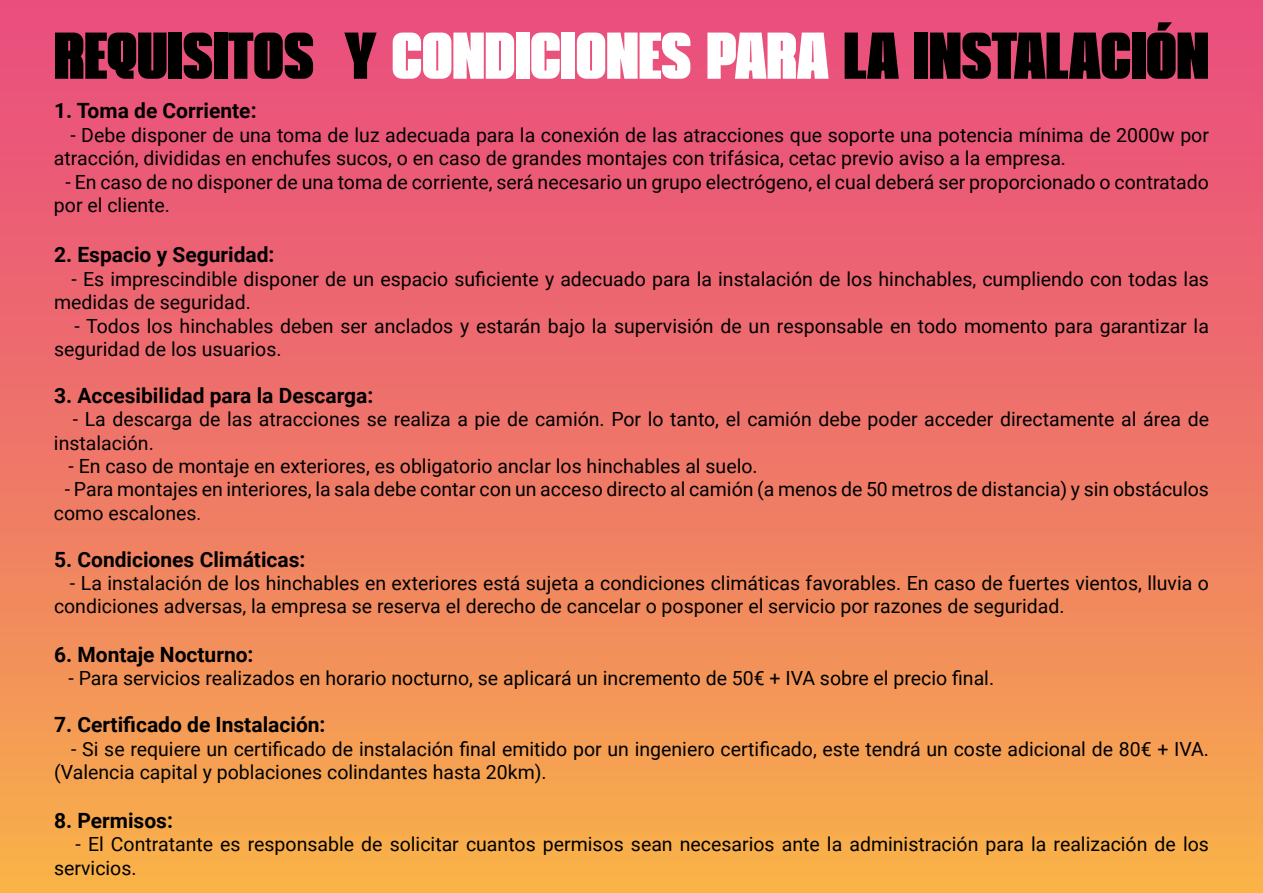
<style>
.page{position:relative;width:1263px;height:893px;background:#fff}
.page>*{position:absolute;margin:0;border:0;box-sizing:border-box;transform-origin:0 0}
.t1{font:66px "Memesique";color:#000}
.t2{font:700 21px "Roboto";color:#000}
.t3{font:19.5px/23.4px "Roboto";color:#000}
.s1{color:#fff}
.s2{font-size:18px}
</style>
<div class="page">
<div style="left:0;top:0;width:1263px;height:893px;background:linear-gradient(to bottom,#e84682,#f7ad4b)"></div>
<h1 class="t1" style="left:54px;top:15px;width:1156px">REQUISITOS Y <span class="s1">CONDICIONES PARA</span> LA INSTALACIÓN</h1>
<p class="t2" style="left:54px;top:96px;width:204px">1. Toma de Corriente:</p>
<p class="t3" style="left:54px;top:122px;width:1156px;text-indent:16px">- Debe disponer de una toma de luz adecuada para la conexión de las atracciones que soporte una potencia mínima de 2000w por atracción, divididas en enchufes sucos, o en caso de grandes montajes con trifásica, cetac previo aviso a la empresa.</p>
<p class="t3" style="left:54px;top:169px;width:1156px;text-indent:12px">- En caso de no disponer de una toma de corriente, será necesario un grupo electrógeno, el cual deberá ser proporcionado o contratado por el cliente.</p>
<p class="t2" style="left:54px;top:240px;width:222px">2. Espacio y Seguridad:</p>
<p class="t3" style="left:54px;top:266px;width:1156px;text-indent:17px">- Es imprescindible disponer de un espacio suficiente y adecuado para la instalación de los hinchables, cumpliendo con todas las medidas de seguridad.</p>
<p class="t3" style="left:54px;top:313px;width:1156px;text-indent:20px">- Todos los hinchables deben ser anclados y estarán bajo la supervisión de un responsable en todo momento para garantizar la seguridad de los usuarios.</p>
<p class="t2" style="left:54px;top:381px;width:321px">3. Accesibilidad para la Descarga:</p>
<p class="t3" style="left:54px;top:407px;width:1156px;text-indent:19px">- La descarga de las atracciones se realiza a pie de camión. Por lo tanto, el camión debe poder acceder directamente al área de instalación.</p>
<p class="t3" style="left:68px;top:454px;width:691px">- En caso de montaje en exteriores, es obligatorio anclar los hinchables al suelo.</p>
<p class="t3" style="left:54px;top:477px;width:1156px;text-indent:11px">- Para montajes en interiores, la sala debe contar con un acceso directo al camión (a menos de 50 metros de distancia) y sin obstáculos como escalones<span class="s2">.</span></p>
<p class="t2" style="left:54px;top:544px;width:253px">5. Condiciones Climáticas:</p>
<p class="t3" style="left:54px;top:571px;width:1156px;text-indent:16px">- La instalación de los hinchables en exteriores está sujeta a condiciones climáticas favorables. En caso de fuertes vientos, lluvia o condiciones adversas, la empresa se reserva el derecho de cancelar o posponer el servicio por razones de seguridad.</p>
<p class="t2" style="left:54px;top:640px;width:201px">6. Montaje Nocturno:</p>
<p class="t3" style="left:69px;top:666px;width:927px">- Para servicios realizados en horario nocturno, se aplicará un incremento de 50€ + IVA sobre el precio final.</p>
<p class="t2" style="left:54px;top:710px;width:273px">7. Certificado de Instalación:</p>
<p class="t3" style="left:54px;top:736px;width:1156px;text-indent:17px">- Si se requiere un certificado de instalación final emitido por un ingeniero certificado, este tendrá un coste adicional de 80€ + IVA. (Valencia capital y poblaciones colindantes hasta 20km).</p>
<p class="t2" style="left:54px;top:805px;width:120px">8. Permisos:</p>
<p class="t3" style="left:54px;top:832px;width:1156px;text-indent:21px">- El Contratante es responsable de solicitar cuantos permisos sean necesarios ante la administración para la realización de los servicios.</p>
</div>
